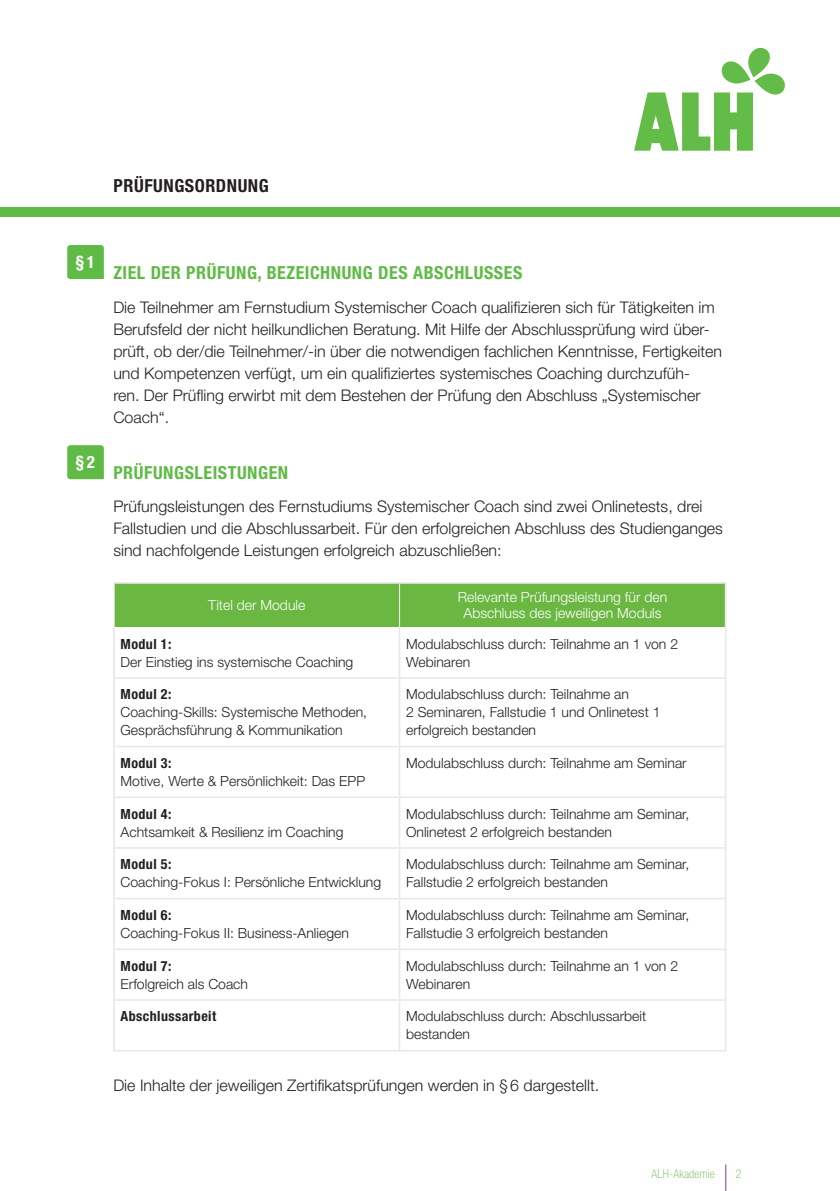
<style>
.page{position:relative;width:840px;height:1191px;background:#fff}
.page>*{position:absolute;margin:0;border:0;box-sizing:border-box;transform-origin:0 0}
.Headline{font:700 condensed 18px "Helvetica Neue LT Pro";letter-spacing:.03em;color:#60bb46}
.t1{font:700 condensed 18px "Helvetica Neue LT Pro";letter-spacing:.03em;color:#231f20}
.t2{font:700 condensed 17px "Helvetica Neue LT Pro";color:#fff}
.Text{font:300 16px/22px "Helvetica Neue LT Std";color:#231f20}
.Tabelle_-_Text{font:300 14px/18px "Helvetica Neue LT Std";color:#231f20}
.Tabellenkopf{font:300 14px/16px "Helvetica Neue LT Std";color:#fff;text-align:center}
.Tabelle_-_Text-2{font:700 condensed 14px "Helvetica Neue LT Pro";letter-spacing:.03em;color:#231f20}
.t3{font:100 condensed 12px "Helvetica Neue LT Std";letter-spacing:.02em;color:#60bb46}
.s1{font-family:"Helvetica Neue LT Pro";font-weight:700;font-stretch:condensed}
</style>
<div class="page">
<div style="left:0;top:207px;width:839px;height:9px;background:#60bb46"></div>
<div style="left:115px;top:584px;width:609px;height:43px;background:#6ab742"></div>
<svg style="left:115px;top:627px;width:609px;height:374px"></svg>
<hr style="left:399px;top:584px;width:1px;height:43px;background:#fff">
<hr style="left:114px;top:582px;width:285px;height:2px;background:#e6e7e9">
<hr style="left:399px;top:582px;width:326px;height:2px;background:#e6e7e9">
<hr style="left:724px;top:584px;width:1px;height:43px;background:#e6e7e9">
<hr style="left:113px;top:627px;width:2px;height:50px;background:#e6e7e9">
<hr style="left:398px;top:627px;width:2px;height:50px;background:#e6e7e9">
<hr style="left:724px;top:627px;width:1px;height:50px;background:#e6e7e9">
<hr style="left:113px;top:677px;width:286px;height:1px;background:#e6e7e9">
<hr style="left:113px;top:678px;width:2px;height:68px;background:#e6e7e9">
<hr style="left:399px;top:677px;width:326px;height:1px;background:#e6e7e9">
<hr style="left:398px;top:678px;width:2px;height:68px;background:#e6e7e9">
<hr style="left:724px;top:678px;width:1px;height:68px;background:#e6e7e9">
<hr style="left:113px;top:746px;width:286px;height:1px;background:#e6e7e9">
<hr style="left:113px;top:747px;width:2px;height:49px;background:#e6e7e9">
<hr style="left:399px;top:746px;width:326px;height:1px;background:#e6e7e9">
<hr style="left:398px;top:747px;width:2px;height:49px;background:#e6e7e9">
<hr style="left:724px;top:747px;width:1px;height:49px;background:#e6e7e9">
<hr style="left:113px;top:796px;width:286px;height:2px;background:#e6e7e9">
<hr style="left:113px;top:798px;width:2px;height:49px;background:#e6e7e9">
<hr style="left:399px;top:796px;width:326px;height:2px;background:#e6e7e9">
<hr style="left:398px;top:798px;width:2px;height:49px;background:#e6e7e9">
<hr style="left:724px;top:798px;width:1px;height:49px;background:#e6e7e9">
<hr style="left:113px;top:847px;width:286px;height:1px;background:#e6e7e9">
<hr style="left:113px;top:848px;width:2px;height:50px;background:#e6e7e9">
<hr style="left:399px;top:847px;width:326px;height:1px;background:#e6e7e9">
<hr style="left:398px;top:848px;width:2px;height:50px;background:#e6e7e9">
<hr style="left:724px;top:848px;width:1px;height:50px;background:#e6e7e9">
<hr style="left:113px;top:898px;width:286px;height:1px;background:#e6e7e9">
<hr style="left:113px;top:899px;width:2px;height:49px;background:#e6e7e9">
<hr style="left:399px;top:898px;width:326px;height:1px;background:#e6e7e9">
<hr style="left:398px;top:899px;width:2px;height:49px;background:#e6e7e9">
<hr style="left:724px;top:899px;width:1px;height:49px;background:#e6e7e9">
<hr style="left:113px;top:948px;width:286px;height:2px;background:#e6e7e9">
<hr style="left:113px;top:950px;width:2px;height:49px;background:#e6e7e9">
<hr style="left:399px;top:948px;width:326px;height:2px;background:#e6e7e9">
<hr style="left:398px;top:950px;width:2px;height:49px;background:#e6e7e9">
<hr style="left:724px;top:950px;width:1px;height:49px;background:#e6e7e9">
<hr style="left:113px;top:999px;width:286px;height:1px;background:#e6e7e9">
<hr style="left:113px;top:1000px;width:2px;height:50px;background:#e6e7e9">
<hr style="left:399px;top:999px;width:326px;height:1px;background:#e6e7e9">
<hr style="left:398px;top:1000px;width:2px;height:50px;background:#e6e7e9">
<hr style="left:724px;top:1000px;width:1px;height:50px;background:#e6e7e9">
<hr style="left:113px;top:1050px;width:286px;height:1px;background:#e6e7e9">
<hr style="left:399px;top:1050px;width:326px;height:1px;background:#e6e7e9">
<svg style="left:67px;top:445px;width:37px;height:34px"></svg>
<svg style="left:67px;top:245px;width:37px;height:34px"></svg>
<svg style="left:634px;top:48px;width:150px;height:103px"></svg>
<p class="t1" style="left:113px;top:174px;width:157px">PRÜFUNGSORDNUNG</p>
<p class="t2" style="left:76px;top:252px;width:21px">§1</p>
<p class="t2" style="left:76px;top:452px;width:21px">§2</p>
<h3 class="Headline" style="left:113px;top:262px;width:410px">ZIEL DER PRÜFUNG, BEZEICHNUNG DES ABSCHLUSSES</h3>
<p class="Text" style="left:113px;top:296px;width:610px">Die Teilnehmer am Fernstudium Systemischer Coach qualifizieren sich für Tätigkeiten im Berufsfeld der nicht heilkundlichen Beratung. Mit Hilfe der Abschlussprüfung wird über&shy;prüft, ob der/die Teilnehmer/-in über die notwendigen fachlichen Kenntnisse, Fertigkeiten und Kompetenzen verfügt, um ein qualifiziertes systemisches Coaching durchzufüh-<br>ren. Der Prüfling erwirbt mit dem Bestehen der Prüfung den Abschluss „Systemischer Coach“.</p>
<h3 class="Headline" style="left:113px;top:461px;width:176px">PRÜFUNGSLEISTUNGEN</h3>
<p class="Text" style="left:113px;top:495px;width:610px">Prüfungsleistungen des Fernstudiums Systemischer Coach sind zwei Onlinetests, drei<br>Fallstudien und die Abschlussarbeit. Für den erfolgreichen Abschluss des Studienganges sind nachfolgende Leistungen erfolgreich abzuschließen:</p>
<p class="Tabellenkopf" style="left:208px;top:597px;width:99px">Titel der Module</p>
<p class="Tabellenkopf" style="left:457px;top:589px;width:211px">Relevante Prüfungsleistung für den<br>Abschluss des jeweiligen Moduls</p>
<p class="Tabelle_-_Text" style="left:120px;top:634px;width:234px"><span class="s1">Modul 1:<br></span>Der Einstieg ins systemische Coaching</p>
<p class="Tabelle_-_Text" style="left:406px;top:634px;width:273px">Modulabschluss durch: Teilnahme an 1 von 2<br>Webinaren</p>
<p class="Tabelle_-_Text" style="left:120px;top:685px;width:248px"><span class="s1">Modul 2:<br></span>Coaching-Skills: Systemische Methoden,<br>Gesprächsführung &amp; Kommunikation</p>
<p class="Tabelle_-_Text" style="left:406px;top:685px;width:256px">Modulabschluss durch: Teilnahme an<br>2 Seminaren, Fallstudie 1 und Onlinetest 1 erfolgreich bestanden</p>
<p class="Tabelle_-_Text" style="left:120px;top:753px;width:246px"><span class="s1">Modul 3:<br></span>Motive, Werte &amp; Persönlichkeit: Das EPP</p>
<p class="Tabelle_-_Text" style="left:406px;top:753px;width:282px">Modulabschluss durch: Teilnahme am Seminar</p>
<p class="Tabelle_-_Text-2" style="left:120px;top:805px;width:52px">Modul 4:</p>
<p class="Tabelle_-_Text" style="left:120px;top:822px;width:224px">Achtsamkeit &amp; Resilienz im Coaching</p>
<p class="Tabelle_-_Text" style="left:406px;top:804px;width:284px">Modulabschluss durch: Teilnahme am Seminar,<br>Onlinetest 2 erfolgreich bestanden</p>
<p class="Tabelle_-_Text" style="left:120px;top:855px;width:262px"><span class="s1">Modul 5:<br></span>Coaching-Fokus I: Persönliche Entwicklung</p>
<p class="Tabelle_-_Text" style="left:406px;top:855px;width:284px">Modulabschluss durch: Teilnahme am Seminar,<br>Fallstudie 2 erfolgreich bestanden</p>
<p class="Tabelle_-_Text" style="left:120px;top:905px;width:230px"><span class="s1">Modul 6:<br></span>Coaching-Fokus II: Business-Anliegen</p>
<p class="Tabelle_-_Text" style="left:406px;top:905px;width:284px">Modulabschluss durch: Teilnahme am Seminar,<br>Fallstudie 3 erfolgreich bestanden</p>
<p class="Tabelle_-_Text" style="left:120px;top:956px;width:129px"><span class="s1">Modul 7:<br></span>Erfolgreich als Coach</p>
<p class="Tabelle_-_Text" style="left:406px;top:956px;width:273px">Modulabschluss durch: Teilnahme an 1 von 2<br>Webinaren</p>
<p class="Tabelle_-_Text-2" style="left:120px;top:1008px;width:97px">Abschlussarbeit</p>
<p class="Tabelle_-_Text" style="left:406px;top:1007px;width:241px">Modulabschluss durch: Abschlussarbeit bestanden</p>
<p class="Text" style="left:113px;top:1074px;width:487px">Die Inhalte der jeweiligen Zertifikatsprüfungen werden in §6 dargestellt.</p>
<p class="t3" style="left:651px;top:1166px;width:65px">ALH-Akademie</p>
<p class="t3" style="left:735px;top:1166px;width:7px">2</p>
</div>
